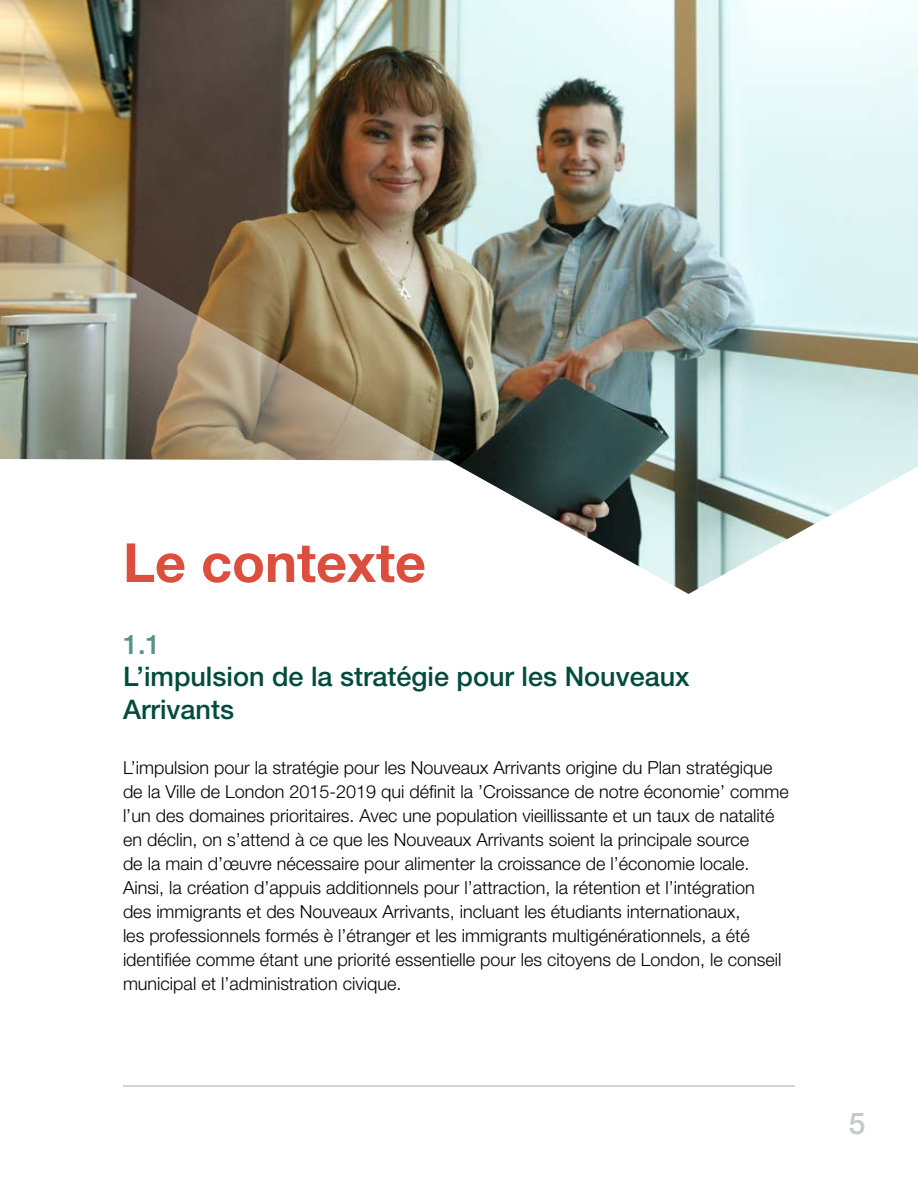
<style>
.page{position:relative;width:918px;height:1188px;background:#fff}
.page>*{position:absolute;margin:0;border:0;box-sizing:border-box;transform-origin:0 0}
.t1{font:700 54px "Helvetica Neue";color:#dc4f3e}
.t2{font:500 30px "Helvetica Neue";color:#c7c8ca}
.t3{font:500 27px/32.4px "Helvetica Neue";color:#004b3d}
.t4{font:500 27px "Helvetica Neue";color:#56928a}
.t5{font:300 18px/24px "Helvetica Neue";color:#000}
</style>
<div class="page">
<hr style="left:123px;top:1085px;width:672px;height:2px;background:#c7c8ca">
<img style="left:0;top:0;width:918px;height:594px">
<img style="left:0;top:202px;width:459px;height:265px">
<p class="t1" style="left:123px;top:529px;width:305px">Le contexte</p>
<p class="t4" style="left:123px;top:628px;width:39px">1.1</p>
<h2 class="t3" style="left:123px;top:660px;width:568px">L’impulsion de la stratégie pour les Nouveaux<br>Arrivants</h2>
<p class="t5" style="left:123px;top:755px;width:667px">L’impulsion pour la stratégie pour les Nouveaux Arrivants origine du Plan stratégique de la Ville de London 2015-2019 qui défnit la ’Croissance de notre économie’ comme l’un des domaines prioritaires. Avec une population vieillissante et un taux de natalité en déclin, on s’attend à ce que les Nouveaux Arrivants soient la principale source<br>de la main d’œuvre nécessaire pour alimenter la croissance de l’économie locale.<br>Ainsi, la création d’appuis additionnels pour l’attraction, la rétention et l’intégration<br>des immigrants et des Nouveaux Arrivants, incluant les étudiants internationaux,<br>les professionnels formés è l’étranger et les immigrants multigénérationnels, a été identifée comme étant une priorité essentielle pour les citoyens de London, le conseil municipal et l’administration civique.</p>
<p class="t2" style="left:849px;top:1105px;width:18px">5</p>
</div>
